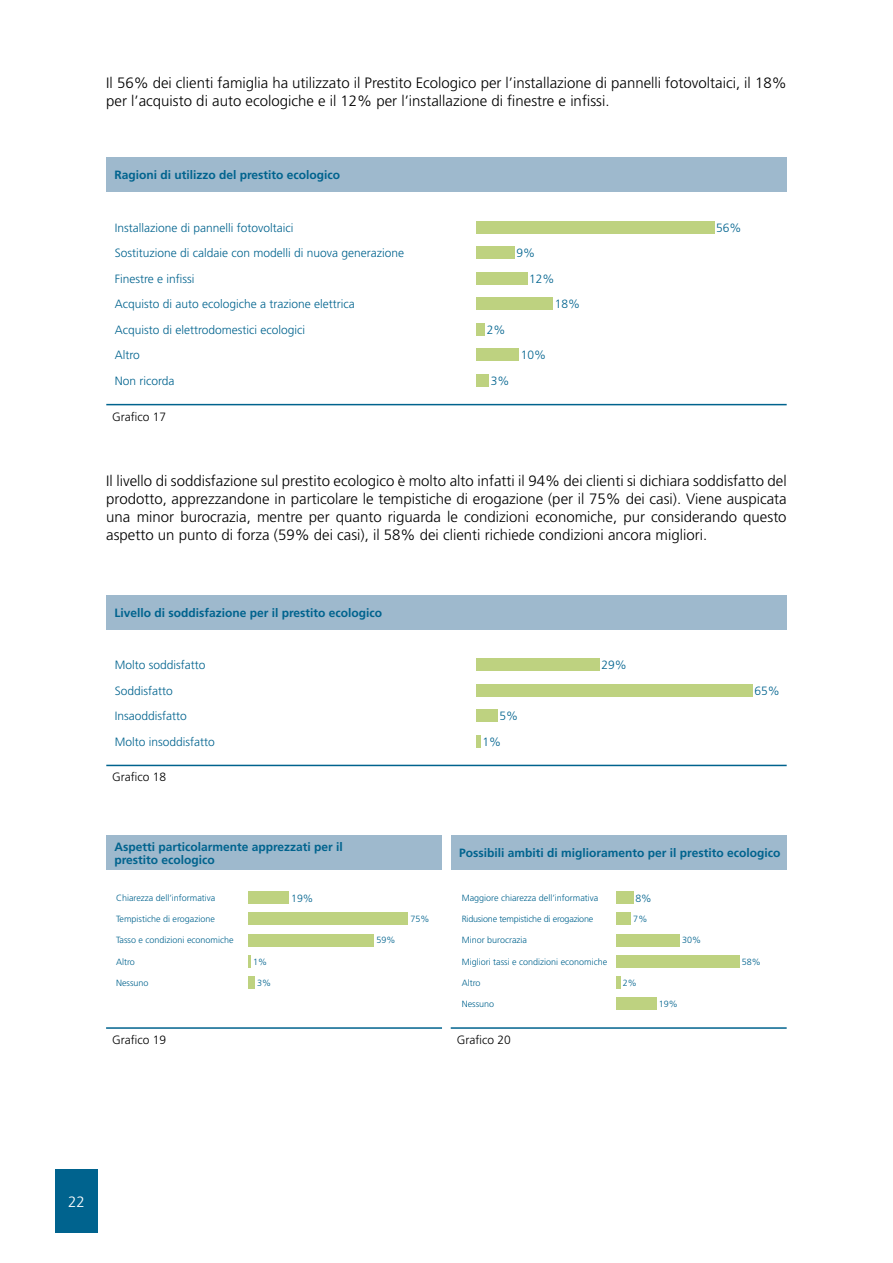
<style>
.page{position:relative;width:893px;height:1263px;background:#fff}
.page>*{position:absolute;margin:0;border:0;box-sizing:border-box;transform-origin:0 0}
.t1{font:300 15px/18px "Frutiger LT Std";color:#000}
.t2{font:300 15px "Frutiger LT Std";color:#fff}
.t3{font:300 12px "Frutiger LT Std";color:#00638e}
.t4{font:700 12px/13.5px "Frutiger LT Std";color:#00638e}
.t5{font:300 12px "Frutiger LT Std";color:#000}
.t6{font:300 10.5px "Frutiger LT Std";color:#00638e}
.t7{font:300 9px "Frutiger LT Std";color:#00638e}
.t8{font:300 9px "Frutiger LT Std";letter-spacing:-.02em;color:#00638e}
</style>
<div class="page">
<div style="left:106px;top:836px;width:336px;height:34px;background:#9eb9cd"></div>
<div style="left:451px;top:836px;width:336px;height:34px;background:#9eb9cd"></div>
<div style="left:249px;top:891px;width:40px;height:13px;background:#bed280"></div>
<div style="left:249px;top:912px;width:159px;height:13px;background:#bed280"></div>
<div style="left:249px;top:934px;width:125px;height:12px;background:#bed280"></div>
<svg style="left:249px;top:955px;width:2px;height:13px"></svg>
<div style="left:249px;top:976px;width:6px;height:13px;background:#bed280"></div>
<div style="left:616px;top:891px;width:17px;height:13px;background:#bed280"></div>
<div style="left:616px;top:912px;width:15px;height:13px;background:#bed280"></div>
<div style="left:616px;top:934px;width:64px;height:12px;background:#bed280"></div>
<div style="left:616px;top:955px;width:124px;height:13px;background:#bed280"></div>
<div style="left:616px;top:976px;width:5px;height:13px;background:#bed280"></div>
<div style="left:616px;top:997px;width:41px;height:13px;background:#bed280"></div>
<div style="left:106px;top:158px;width:681px;height:34px;background:#9eb9cd"></div>
<div style="left:476px;top:221px;width:238px;height:13px;background:#bed280"></div>
<div style="left:476px;top:247px;width:38px;height:12px;background:#bed280"></div>
<div style="left:476px;top:272px;width:51px;height:13px;background:#bed280"></div>
<div style="left:476px;top:298px;width:77px;height:12px;background:#bed280"></div>
<div style="left:476px;top:323px;width:9px;height:13px;background:#bed280"></div>
<div style="left:476px;top:349px;width:43px;height:12px;background:#bed280"></div>
<div style="left:476px;top:374px;width:13px;height:13px;background:#bed280"></div>
<hr style="left:106px;top:404px;width:681px;height:1px;background:#00638e">
<div style="left:106px;top:595px;width:681px;height:34px;background:#9eb9cd"></div>
<div style="left:476px;top:658px;width:123px;height:13px;background:#bed280"></div>
<div style="left:476px;top:684px;width:276px;height:13px;background:#bed280"></div>
<div style="left:476px;top:709px;width:21px;height:13px;background:#bed280"></div>
<hr style="left:476px;top:735px;width:4px;height:13px;background:#bed280">
<hr style="left:106px;top:765px;width:681px;height:1px;background:#00638e">
<hr style="left:106px;top:1027px;width:336px;height:2px;background:#00638e">
<hr style="left:451px;top:1027px;width:336px;height:2px;background:#00638e">
<div style="left:55px;top:1169px;width:43px;height:64px;background:#00638e"></div>
<p class="t1" style="left:106px;top:74px;width:682px">Il 56% dei clienti famiglia ha utilizzato il Prestito Ecologico per l’installazione di pannelli fotovoltaici, il 18% per l’acquisto di auto ecologiche e il 12% per l’installazione di finestre e infissi.</p>
<p class="t4" style="left:114px;top:168px;width:227px">Ragioni di utilizzo del prestito ecologico</p>
<p class="t3" style="left:115px;top:221px;width:180px">Installazione di pannelli fotovoltaici</p>
<p class="t3" style="left:716px;top:221px;width:27px">56%</p>
<p class="t3" style="left:115px;top:246px;width:291px">Sostituzione di caldaie con modelli di nuova generazione</p>
<p class="t3" style="left:516px;top:246px;width:20px">9%</p>
<p class="t3" style="left:115px;top:272px;width:81px">Finestre e infissi</p>
<p class="t3" style="left:529px;top:272px;width:27px">12%</p>
<p class="t3" style="left:115px;top:297px;width:242px">Acquisto di auto ecologiche a trazione elettrica</p>
<p class="t3" style="left:555px;top:297px;width:27px">18%</p>
<p class="t3" style="left:115px;top:323px;width:192px">Acquisto di elettrodomestici ecologici</p>
<p class="t3" style="left:487px;top:323px;width:20px">2%</p>
<p class="t3" style="left:115px;top:348px;width:27px">Altro</p>
<p class="t3" style="left:521px;top:348px;width:27px">10%</p>
<p class="t3" style="left:115px;top:374px;width:61px">Non ricorda</p>
<p class="t3" style="left:491px;top:374px;width:20px">3%</p>
<p class="t5" style="left:112px;top:410px;width:56px">Grafico 17</p>
<p class="t1" style="left:106px;top:472px;width:682px;text-align:justify">Il livello di soddisfazione sul prestito ecologico è molto alto infatti il 94% dei clienti si dichiara soddisfatto del prodotto, apprezzandone in particolare le tempistiche di erogazione (per il 75% dei casi). Viene auspicata una minor burocrazia, mentre per quanto riguarda le condizioni economiche, pur considerando questo aspetto un punto di forza (59% dei casi), il 58% dei clienti richiede condizioni ancora migliori.</p>
<p class="t4" style="left:114px;top:606px;width:269px">Livello di soddisfazione per il prestito ecologico</p>
<p class="t3" style="left:115px;top:658px;width:92px">Molto soddisfatto</p>
<p class="t3" style="left:601px;top:658px;width:27px">29%</p>
<p class="t3" style="left:115px;top:684px;width:60px">Soddisfatto</p>
<p class="t3" style="left:755px;top:684px;width:27px">65%</p>
<p class="t3" style="left:115px;top:709px;width:74px">Insaoddisfatto</p>
<p class="t3" style="left:499px;top:709px;width:20px">5%</p>
<p class="t3" style="left:115px;top:735px;width:102px">Molto insoddisfatto</p>
<p class="t3" style="left:482px;top:735px;width:20px">1%</p>
<p class="t5" style="left:112px;top:770px;width:56px">Grafico 18</p>
<p class="t4" style="left:114px;top:840px;width:230px">Aspetti particolarmente apprezzati per il prestito ecologico</p>
<p class="t4" style="left:459px;top:846px;width:323px">Possibili ambiti di miglioramento per il prestito ecologico</p>
<p class="t7" style="left:116px;top:893px;width:101px">Chiarezza dell’informativa</p>
<p class="t6" style="left:291px;top:892px;width:24px">19%</p>
<p class="t7" style="left:116px;top:914px;width:100px">Tempistiche di erogazione</p>
<p class="t7" style="left:410px;top:914px;width:21px">75%</p>
<p class="t7" style="left:116px;top:935px;width:119px">Tasso e condizioni economiche</p>
<p class="t7" style="left:376px;top:935px;width:21px">59%</p>
<p class="t7" style="left:116px;top:956px;width:20px">Altro</p>
<p class="t7" style="left:253px;top:956px;width:16px">1%</p>
<p class="t7" style="left:116px;top:978px;width:34px">Nessuno</p>
<p class="t7" style="left:257px;top:978px;width:16px">3%</p>
<p class="t7" style="left:462px;top:893px;width:138px">Maggiore chiarezza dell’informativa</p>
<p class="t6" style="left:635px;top:892px;width:18px">8%</p>
<p class="t8" style="left:462px;top:914px;width:133px">Ridusione tempistiche di erogazione</p>
<p class="t7" style="left:633px;top:914px;width:16px">7%</p>
<p class="t7" style="left:462px;top:935px;width:67px">Minor burocrazia</p>
<p class="t7" style="left:682px;top:935px;width:21px">30%</p>
<p class="t7" style="left:462px;top:956px;width:147px">Migliori tassi e condizioni economiche</p>
<p class="t7" style="left:742px;top:956px;width:21px">58%</p>
<p class="t7" style="left:462px;top:978px;width:20px">Altro</p>
<p class="t7" style="left:623px;top:978px;width:16px">2%</p>
<p class="t7" style="left:462px;top:999px;width:34px">Nessuno</p>
<p class="t7" style="left:659px;top:999px;width:21px">19%</p>
<p class="t5" style="left:112px;top:1033px;width:56px">Grafico 19</p>
<p class="t5" style="left:457px;top:1033px;width:56px">Grafico 20</p>
<p class="t2" style="left:68px;top:1193px;width:18px">22</p>
</div>
